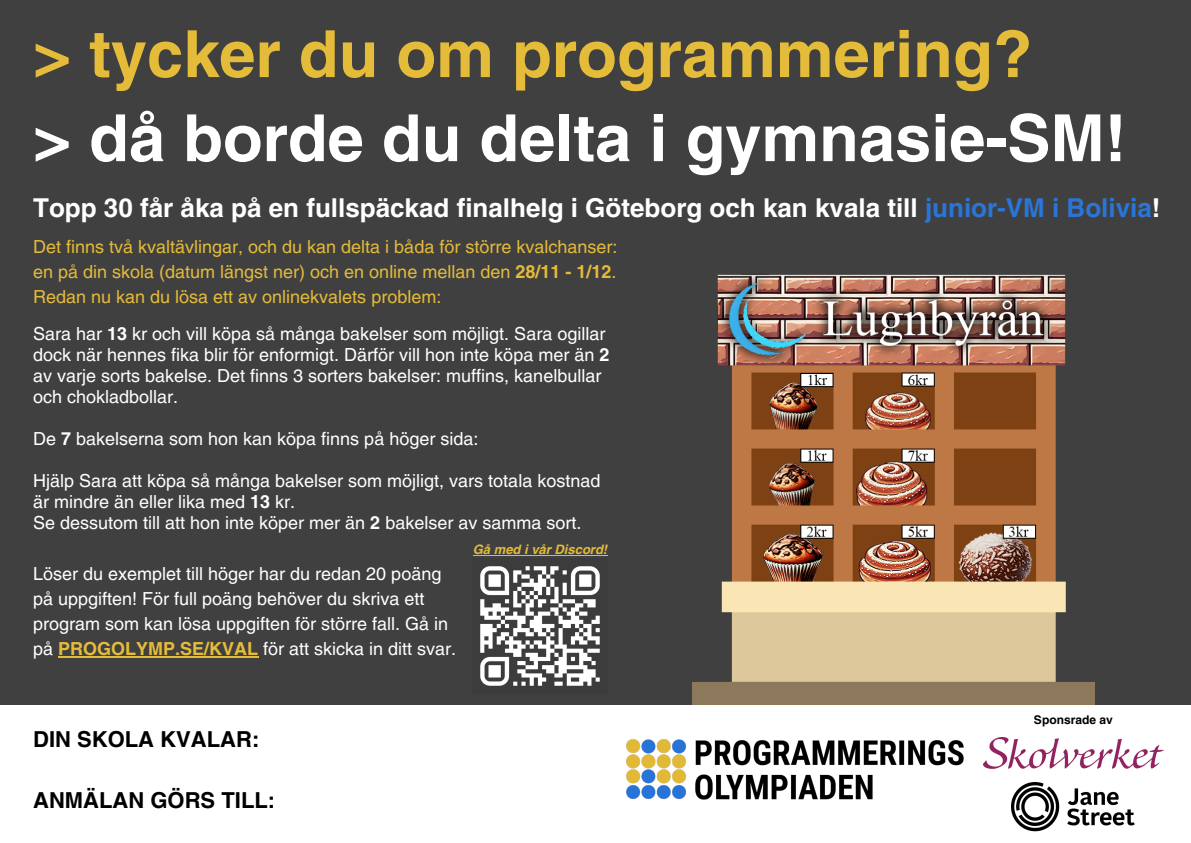
<style>
.page{position:relative;width:1191px;height:843px;background:#fff}
.page>*{position:absolute;margin:0;border:0;box-sizing:border-box;transform-origin:0 0}
.t1{font:700 65px/84px "Helvetica LT Pro";color:#fff}
.t2{font:700 26px "Helvetica LT Pro";color:#fff}
.t3{font:700 22px "Helvetica LT Pro";color:#000}
.t4{font:18px/21px "Helvetica LT Pro";color:#fff}
.t5{font:18px/24.8px "Helvetica LT Pro";color:#e4bb39;text-align:justify}
.t6{font:italic 700 13px "Helvetica LT Pro";color:#e4bb39}
.t7{font:700 12px "Helvetica LT Pro";color:#000}
.s1{color:#e5bc3a}
.s2{color:#2975d8}
.s3{font-weight:700}
.s4{font-weight:700;color:#e5bc3a}
</style>
<div class="page">
<div style="left:0;top:0;width:1190px;height:842px;background:#404040"></div>
<div style="left:0;top:704px;width:1190px;height:138px;background:#fff"></div>
<img style="left:626px;top:739px;width:338px;height:61px">
<img style="left:1011px;top:782px;width:123px;height:49px">
<img style="left:983px;top:737px;width:180px;height:31px">
<img style="left:692px;top:274px;width:402px;height:430px">
<img style="left:480px;top:566px;width:120px;height:120px">
<hr style="left:58px;top:656px;width:200px;height:1px;background:#e5bc3a">
<hr style="left:473px;top:554px;width:134px;height:1px;background:#e4bb39">
<p class="t1" style="left:33px;top:18px;width:1094px"><span class="s1">&gt; tycker du om programmering?<br></span>&gt; då borde du delta i gymnasie-SM!</p>
<p class="t2" style="left:33px;top:199px;width:1128px">Topp 30 får åka på en fullspäckad finalhelg i Göteborg och kan kvala till <span class="s2">junior-VM i Bolivia</span>!</p>
<h3 class="t5" style="left:33px;top:236px;width:585px">Det finns två kvaltävlingar, och du kan delta i båda för större kvalchanser: en på din skola (datum längst ner) och en online mellan den <span class="s3">28/11 - 1/12</span>.<br>Redan nu kan du lösa ett av onlinekvalets problem:</h3>
<h3 class="t4" style="left:33px;top:325px;width:577px">Sara har <span class="s3">13</span> kr och vill köpa så många bakelser som möjligt. Sara ogillar dock när hennes fika blir för enformigt. Därför vill hon inte köpa mer än <span class="s3">2 </span>av varje sorts bakelse. Det finns 3 sorters bakelser: muffins, kanelbullar och chokladbollar.</h3>
<p class="t4" style="left:33px;top:430px;width:446px">De <span class="s3">7</span> bakelserna som hon kan köpa finns på höger sida:</p>
<p class="t4" style="left:33px;top:472px;width:568px">Hjälp Sara att köpa så många bakelser som möjligt, vars totala kostnad är mindre än eller lika med <span class="s3">13</span> kr.<br>Se dessutom till att hon inte köper mer än <span class="s3">2</span> bakelser av samma sort.</p>
<p class="t4" style="left:33px;top:563px;width:424px;line-height:24.8px">Löser du exemplet till höger har du redan 20 poäng på uppgiften! För full poäng behöver du skriva ett program som kan lösa uppgiften för större fall. Gå in på <span class="s4">PROGOLYMP.SE/KVAL</span> för att skicka in ditt svar.</p>
<p class="t6" style="left:473px;top:544px;width:136px">Gå med i vår Discord!</p>
<p class="t3" style="left:33px;top:730px;width:228px">DIN SKOLA KVALAR:</p>
<h4 class="t3" style="left:33px;top:792px;width:243px">ANMÄLAN GÖRS TILL:</h4>
<h4 class="t7" style="left:1033px;top:714px;width:80px">Sponsrade av</h4>
</div>
